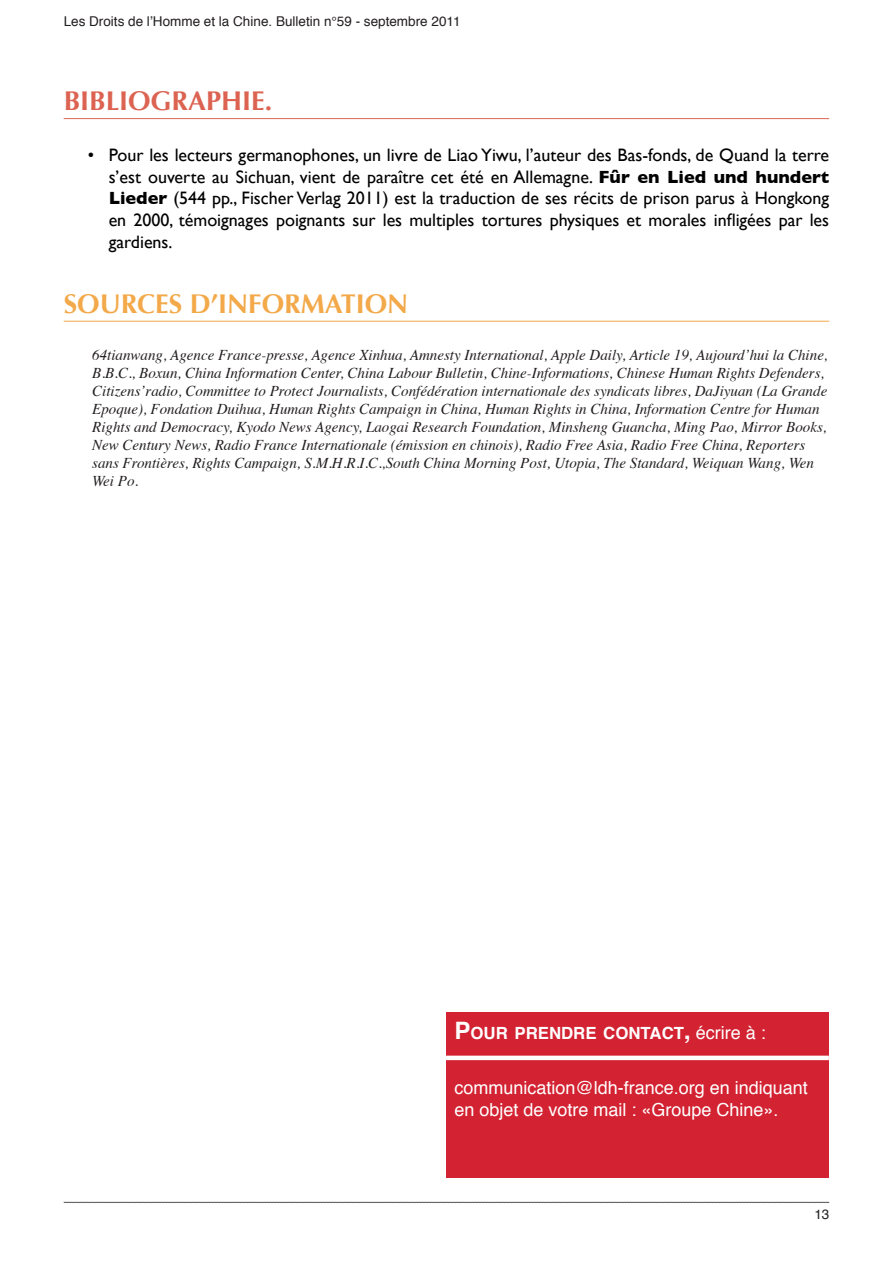
<style>
.page{position:relative;width:893px;height:1263px;background:#fff}
.page>*{position:absolute;margin:0;border:0;box-sizing:border-box;transform-origin:0 0}
.t1{font:700 27px "Optima";color:#f3a949}
.t2{font:700 27px "Optima";color:#dc6352}
.t3{font:18px/21.6px "Gill Sans";color:#000;text-align:justify}
.t4{font:18px/21.6px "Helvetica";color:#fff}
.t5{font:700 16.8px "Helvetica";color:#fff}
.t6{font:italic 15px/18px "Times";color:#231f20}
.t7{font:13.5px "Helvetica";color:#231f20}
.s1{font-weight:700}
.s2{font-size:24px}
.s3{font-weight:400;font-size:18px}
</style>
<div class="page">
<div style="left:446px;top:1012px;width:383px;height:166px;background:#d32231"></div>
<svg style="left:64px;top:1202px;width:765px;height:1px"></svg>
<hr style="left:446px;top:1056px;width:383px;height:4px;background:#fff">
<hr style="left:64px;top:118px;width:765px;height:1px;background:#dc6352">
<hr style="left:64px;top:321px;width:765px;height:1px;background:#f3a949">
<p class="t7" style="left:64px;top:11px;width:398px">Les Droits de l’Homme et la Chine. Bulletin n°59 - septembre 2011</p>
<h1 class="t2" style="left:64px;top:85px;width:210px">BIBLIOGRAPHIE.</h1>
<p class="t3" style="left:109px;top:144px;width:722px;text-indent:-21px">• Pour les lecteurs germanophones, un livre de Liao Yiwu, l’auteur des Bas-fonds, de Quand la terre s’est ouverte au Sichuan, vient de paraître cet été en Allemagne. <span class="s1">Fûr en Lied und hundert Lieder</span> (544 pp., Fischer Verlag 2011) est la traduction de ses récits de prison parus à Hongkong en 2000, témoignages poignants sur les multiples tortures physiques et morales infligées par les gardiens.</p>
<h1 class="t1" style="left:64px;top:288px;width:346px">SOURCES D’INFORMATION</h1>
<p class="t6" style="left:92px;top:345px;width:737px">64tianwang, Agence France-presse, Agence Xinhua, Amnesty International, Apple Daily, Article 19, Aujourd’hui la Chine, B.B.C., Boxun, China Information Center, China Labour Bulletin, Chine-Informations, Chinese Human Rights Defenders, Citizens’radio, Committee to Protect Journalists, Confédération internationale des syndicats libres, DaJiyuan (La Grande Epoque), Fondation Duihua, Human Rights Campaign in China, Human Rights in China, Information Centre for Human Rights and Democracy, Kyodo News Agency, Laogai Research Foundation, Minsheng Guancha, Ming Pao, Mirror Books, New Century News, Radio France Internationale (émission en chinois), Radio Free Asia, Radio Free China, Reporters sans Frontières, Rights Campaign, S.M.H.R.I.C.,South China Morning Post, Utopia, The Standard, Weiquan Wang, Wen Wei Po.</p>
<p class="t5" style="left:454px;top:1019px;width:313px"><span class="s2">P</span>OUR PRENDRE CONTACT<span class="s2">,</span> <span class="s3">écrire à :</span></p>
<p class="t4" style="left:454px;top:1078px;width:355px">communication@ldh-france.org en indiquant en objet de votre mail : «Groupe Chine».</p>
<p class="t7" style="left:814px;top:1203px;width:17px">13</p>
</div>
